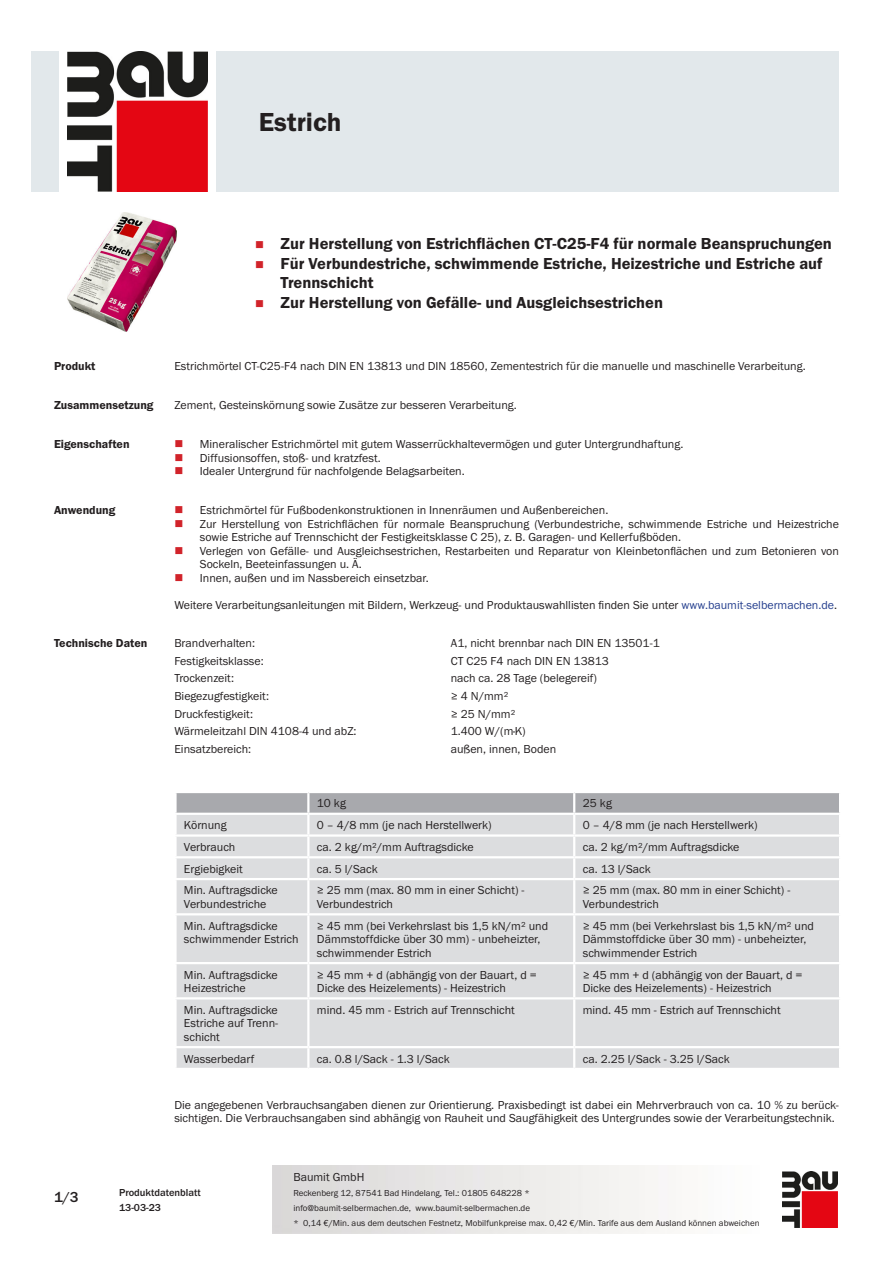
<style>
.page{position:relative;width:893px;height:1263px;background:#fff}
.page>*{position:absolute;margin:0;border:0;box-sizing:border-box;transform-origin:0 0}
.PDS_Produktname{font:27px "BM Franklin Gothic URW Dem";color:#231f20}
.t1{font:16.5px/19.5px "BM Franklin Gothic URW Dem";color:#231f20}
.t2{font:500 15px "BM Franklin Gothic URW";color:#231f20}
.PDS_Standard{font:12px/13.5px "BM Franklin Gothic URW Boo";color:#231f20}
.PDS_Standard_linksbü{font:12px/13.5px "BM Franklin Gothic URW Boo";color:#231f20}
.PDS_Header{font:12px "BM Franklin Gothic URW Dem";color:#231f20}
.t3{font:500 10.5px/15px "BM Franklin Gothic URW";color:#231f20}
.t4{font:9px/15px "BM Franklin Gothic URW Boo";color:#231f20}
.s1{color:#253f8e}
</style>
<div class="page">
<img style="left:782px;top:1171px;width:56px;height:56px">
<div style="left:32px;top:51px;width:27px;height:140px;background:#e2e8eb"></div>
<img style="left:68px;top:51px;width:139px;height:140px">
<div style="left:216px;top:51px;width:623px;height:140px;background:#e2e8eb"></div>
<img style="left:67px;top:213px;width:110px;height:119px">
<div style="left:177px;top:858px;width:662px;height:210px;background:#dcdddf"></div>
<svg style="left:175px;top:792px;width:665px;height:64px;background:#cfd0d2"></svg>
<hr style="left:307px;top:858px;width:2px;height:20px;background:#fff">
<hr style="left:573px;top:858px;width:2px;height:20px;background:#fff">
<hr style="left:174px;top:878px;width:134px;height:2px;background:#fff">
<hr style="left:308px;top:878px;width:266px;height:2px;background:#fff">
<hr style="left:307px;top:880px;width:2px;height:33px;background:#fff">
<hr style="left:574px;top:878px;width:267px;height:2px;background:#fff">
<hr style="left:573px;top:880px;width:2px;height:33px;background:#fff">
<hr style="left:174px;top:913px;width:134px;height:2px;background:#fff">
<hr style="left:308px;top:913px;width:266px;height:2px;background:#fff">
<hr style="left:307px;top:915px;width:2px;height:47px;background:#fff">
<hr style="left:574px;top:913px;width:267px;height:2px;background:#fff">
<hr style="left:573px;top:915px;width:2px;height:47px;background:#fff">
<hr style="left:174px;top:962px;width:134px;height:2px;background:#fff">
<hr style="left:308px;top:962px;width:266px;height:2px;background:#fff">
<hr style="left:307px;top:964px;width:2px;height:33px;background:#fff">
<hr style="left:574px;top:962px;width:267px;height:2px;background:#fff">
<hr style="left:573px;top:964px;width:2px;height:33px;background:#fff">
<hr style="left:174px;top:997px;width:134px;height:2px;background:#fff">
<hr style="left:308px;top:997px;width:266px;height:2px;background:#fff">
<hr style="left:307px;top:999px;width:2px;height:47px;background:#fff">
<hr style="left:574px;top:997px;width:267px;height:2px;background:#fff">
<hr style="left:573px;top:999px;width:2px;height:47px;background:#fff">
<hr style="left:174px;top:1046px;width:134px;height:2px;background:#fff">
<hr style="left:308px;top:1046px;width:266px;height:2px;background:#fff">
<hr style="left:307px;top:1048px;width:2px;height:20px;background:#fff">
<hr style="left:574px;top:1046px;width:267px;height:2px;background:#fff">
<hr style="left:573px;top:1048px;width:2px;height:20px;background:#fff">
<p class="PDS_Produktname" style="left:259px;top:106px;width:84px">Estrich</p>
<p class="t1" style="left:281px;top:234px;width:553px">Zur Herstellung von Estrichflächen CT-C25-F4 für normale Beanspruchungen</p>
<p class="t1" style="left:281px;top:254px;width:543px">Für Verbundestriche, schwimmende Estriche, Heizestriche und Estriche auf<br>Trennschicht</p>
<p class="t1" style="left:281px;top:293px;width:384px">Zur Herstellung von Gefälle- und Ausgleichsestrichen</p>
<p class="PDS_Header" style="left:54px;top:359px;width:43px">Produkt</p>
<p class="PDS_Standard" style="left:174px;top:360px;width:633px">Estrichmörtel CT-C25-F4 nach DIN EN 13813 und DIN 18560, Zementestrich für die manuelle und maschinelle Verarbeitung.</p>
<p class="PDS_Header" style="left:54px;top:398px;width:101px">Zusammensetzung</p>
<p class="PDS_Standard" style="left:174px;top:399px;width:344px">Zement, Gesteinskörnung sowie Zusätze zur besseren Verarbeitung.</p>
<p class="PDS_Header" style="left:54px;top:437px;width:77px">Eigenschaften</p>
<p class="PDS_Standard" style="left:200px;top:438px;width:485px">Mineralischer Estrichmörtel mit gutem Wasserrückhaltevermögen und guter Untergrundhaftung.</p>
<p class="PDS_Standard" style="left:200px;top:451px;width:182px">Diffusionsoffen, stoß- und kratzfest.</p>
<p class="PDS_Standard" style="left:200px;top:465px;width:266px">Idealer Untergrund für nachfolgende Belagsarbeiten.</p>
<p class="PDS_Header" style="left:54px;top:503px;width:63px">Anwendung</p>
<p class="PDS_Standard" style="left:200px;top:504px;width:410px">Estrichmörtel für Fußbodenkonstruktionen in Innenräumen und Außenbereichen.</p>
<p class="PDS_Standard" style="left:200px;top:517px;width:641px">Zur Herstellung von Estrichflächen für normale Beanspruchung (Verbundestriche, schwimmende Estriche und Heizestriche sowie Estriche auf Trennschicht der Festigkeitsklasse C 25), z. B. Garagen- und Kellerfußböden.</p>
<p class="PDS_Standard" style="left:200px;top:544px;width:641px">Verlegen von Gefälle- und Ausgleichsestrichen, Restarbeiten und Reparatur von Kleinbetonflächen und zum Betonieren von<br>Sockeln, Beeteinfassungen u. Ä.</p>
<p class="PDS_Standard" style="left:200px;top:571px;width:230px">Innen, außen und im Nassbereich einsetzbar.</p>
<p class="PDS_Standard" style="left:174px;top:598px;width:664px">Weitere Verarbeitungsanleitungen mit Bildern, Werkzeug- und Produktauswahllisten finden Sie unter <span class="s1">www.baumit-selbermachen.de</span>.</p>
<p class="PDS_Header" style="left:54px;top:636px;width:95px">Technische Daten</p>
<p class="PDS_Standard_linksbü" style="left:174px;top:637px;width:82px">Brandverhalten:</p>
<p class="PDS_Standard_linksbü" style="left:451px;top:637px;width:210px">A1, nicht brennbar nach DIN EN 13501-1</p>
<p class="PDS_Standard_linksbü" style="left:174px;top:654px;width:91px">Festigkeitsklasse:</p>
<p class="PDS_Standard_linksbü" style="left:451px;top:654px;width:160px">CT C25 F4 nach DIN EN 13813</p>
<p class="PDS_Standard_linksbü" style="left:174px;top:672px;width:61px">Trockenzeit:</p>
<p class="PDS_Standard_linksbü" style="left:451px;top:672px;width:148px">nach ca. 28 Tage (belegereif)</p>
<p class="PDS_Standard_linksbü" style="left:174px;top:689px;width:96px">Biegezugfestigkeit:</p>
<p class="PDS_Standard_linksbü" style="left:451px;top:689px;width:59px">≥ 4 N/mm²</p>
<p class="PDS_Standard_linksbü" style="left:174px;top:707px;width:80px">Druckfestigkeit:</p>
<p class="PDS_Standard_linksbü" style="left:451px;top:707px;width:66px">≥ 25 N/mm²</p>
<p class="PDS_Standard_linksbü" style="left:174px;top:724px;width:184px">Wärmeleitzahl DIN 4108-4 und abZ:</p>
<p class="PDS_Standard_linksbü" style="left:451px;top:724px;width:77px">1.400 W/(m·K)</p>
<p class="PDS_Standard_linksbü" style="left:174px;top:742px;width:78px">Einsatzbereich:</p>
<p class="PDS_Standard_linksbü" style="left:451px;top:742px;width:107px">außen, innen, Boden</p>
<p class="PDS_Standard_linksbü" style="left:317px;top:797px;width:31px">10 kg</p>
<p class="PDS_Standard_linksbü" style="left:583px;top:797px;width:31px">25 kg</p>
<p class="PDS_Standard_linksbü" style="left:184px;top:818px;width:44px">Körnung</p>
<p class="PDS_Standard_linksbü" style="left:317px;top:818px;width:176px">0 – 4/8 mm (je nach Herstellwerk)</p>
<p class="PDS_Standard_linksbü" style="left:583px;top:818px;width:176px">0 – 4/8 mm (je nach Herstellwerk)</p>
<p class="PDS_Standard_linksbü" style="left:184px;top:840px;width:53px">Verbrauch</p>
<p class="PDS_Standard_linksbü" style="left:317px;top:840px;width:158px">ca. 2 kg/m²/mm Auftragsdicke</p>
<p class="PDS_Standard_linksbü" style="left:583px;top:840px;width:158px">ca. 2 kg/m²/mm Auftragsdicke</p>
<p class="PDS_Standard_linksbü" style="left:184px;top:862px;width:60px">Ergiebigkeit</p>
<p class="PDS_Standard_linksbü" style="left:317px;top:862px;width:62px">ca. 5 l/Sack</p>
<p class="PDS_Standard_linksbü" style="left:583px;top:862px;width:69px">ca. 13 l/Sack</p>
<p class="PDS_Standard_linksbü" style="left:184px;top:884px;width:95px">Min. Auftragsdicke<br>Verbundestriche</p>
<p class="PDS_Standard_linksbü" style="left:317px;top:884px;width:209px">≥ 25 mm (max. 80 mm in einer Schicht) -<br>Verbundestrich</p>
<p class="PDS_Standard_linksbü" style="left:583px;top:884px;width:209px">≥ 25 mm (max. 80 mm in einer Schicht) -<br>Verbundestrich</p>
<p class="PDS_Standard_linksbü" style="left:184px;top:919px;width:116px">Min. Auftragsdicke schwimmender Estrich</p>
<p class="PDS_Standard_linksbü" style="left:317px;top:919px;width:233px">≥ 45 mm (bei Verkehrslast bis 1,5 kN/m² und<br>Dämmstoffdicke über 30 mm) - unbeheizter, schwimmender Estrich</p>
<p class="PDS_Standard_linksbü" style="left:583px;top:919px;width:233px">≥ 45 mm (bei Verkehrslast bis 1,5 kN/m² und<br>Dämmstoffdicke über 30 mm) - unbeheizter, schwimmender Estrich</p>
<p class="PDS_Standard_linksbü" style="left:184px;top:968px;width:95px">Min. Auftragsdicke<br>Heizestriche</p>
<p class="PDS_Standard_linksbü" style="left:317px;top:968px;width:221px">≥ 45 mm + d (abhängig von der Bauart, d =<br>Dicke des Heizelements) - Heizestrich</p>
<p class="PDS_Standard_linksbü" style="left:583px;top:968px;width:221px">≥ 45 mm + d (abhängig von der Bauart, d =<br>Dicke des Heizelements) - Heizestrich</p>
<p class="PDS_Standard_linksbü" style="left:184px;top:1003px;width:96px;text-align:justify">Min. Auftragsdicke Estriche auf Trenn&shy;schicht</p>
<p class="PDS_Standard_linksbü" style="left:317px;top:1003px;width:200px">mind. 45 mm - Estrich auf Trennschicht</p>
<p class="PDS_Standard_linksbü" style="left:583px;top:1003px;width:200px">mind. 45 mm - Estrich auf Trennschicht</p>
<p class="PDS_Standard_linksbü" style="left:184px;top:1052px;width:72px">Wasserbedarf</p>
<p class="PDS_Standard_linksbü" style="left:317px;top:1052px;width:134px">ca. 0.8 l/Sack - 1.3 l/Sack</p>
<p class="PDS_Standard_linksbü" style="left:583px;top:1052px;width:148px">ca. 2.25 l/Sack - 3.25 l/Sack</p>
<p class="PDS_Standard" style="left:174px;top:1098px;width:666px">Die angegebenen Verbrauchsangaben dienen zur Orientierung. Praxisbedingt ist dabei ein Mehrverbrauch von ca. 10 % zu berück&shy;sichtigen. Die Verbrauchsangaben sind abhängig von Rauheit und Saugfähigkeit des Untergrundes sowie der Verarbeitungstechnik.</p>
<p class="t2" style="left:54px;top:1188px;width:26px">1/3</p>
<p class="t3" style="left:119px;top:1185px;width:83px">Produktdatenblatt<br>13-03-23</p>
<p class="PDS_Standard" style="left:293px;top:1170px;width:73px">Baumit GmbH</p>
<p class="t4" style="left:293px;top:1186px;width:468px">Reckenberg 12, 87541 Bad Hindelang, Tel.: 01805 648228 *<br>info@baumit-selbermachen.de, www.baumit-selbermachen.de<br>* 0,14 €/Min. aus dem deutschen Festnetz, Mobilfunkpreise max. 0,42 €/Min. Tarife aus dem Ausland können abweichen</p>
</div>
